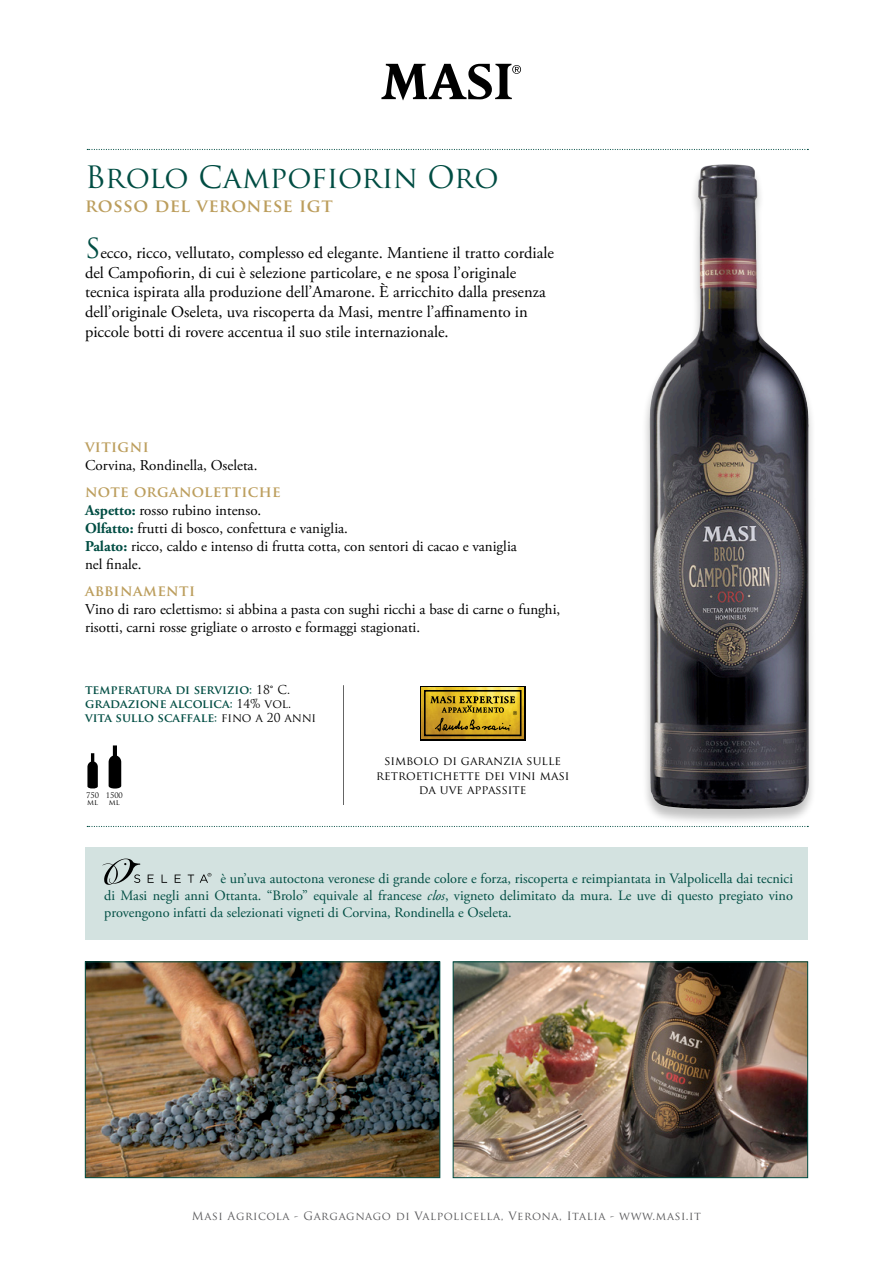
<style>
.page{position:relative;width:893px;height:1263px;background:#fff}
.page>*{position:absolute;margin:0;border:0;box-sizing:border-box;transform-origin:0 0}
.t1{font:30px "Trajan Pro";letter-spacing:-.005em;color:#004d43}
.t2{font:700 18px "Trajan Pro";letter-spacing:.02em;color:#bc9e5d}
.t3{font:16.5px/19.8px "Adobe Garamond Pro";color:#000}
.t4{font:15px/18px "Adobe Garamond Pro";color:#000}
.t5{font:700 15px "Trajan Pro";letter-spacing:.025em;color:#bc9e5d}
.t6{font:14.25px/17.1px "Adobe Garamond Pro";color:#004d43;text-align:justify}
.t7{font:700 12px/14.4px "Trajan Pro";color:#004d43}
.t8{font:12px/14.4px "Trajan Pro";color:#000;text-align:center}
.t9{font:11.25px "Trajan Pro";letter-spacing:.05em;color:#58585a}
.t10{font:7.5px/7.5px "Trajan Pro";color:#000}
.s1{font-family:"Trajan Pro";font-size:27px;color:#004d43}
.s2{font-weight:700;color:#004d43}
.s3{font-weight:400;color:#000}
.s4{font-style:italic}
</style>
<div class="page">
<svg style="left:420px;top:686px;width:106px;height:54px"></svg>
<img style="left:422px;top:688px;width:102px;height:50px">
<svg style="left:430px;top:696px;width:87px;height:35px;background:#b3921f"></svg>
<div style="left:424px;top:690px;width:97px;height:46px;border:2px solid #000"></div>
<hr style="left:343px;top:685px;width:1px;height:120px;background:#000">
<svg style="left:87px;top:149px;width:721px;height:1px"></svg>
<svg style="left:87px;top:826px;width:721px;height:1px"></svg>
<div style="left:85px;top:847px;width:723px;height:93px;background:#d3e2e0"></div>
<svg style="left:109px;top:745px;width:12px;height:44px"></svg>
<svg style="left:87px;top:753px;width:11px;height:36px"></svg>
<div style="left:642px;top:165px;width:175px;height:661px;background:#000;opacity:.25"></div>
<img style="left:674px;top:164px;width:48px;height:193px">
<img style="left:87px;top:963px;width:351px;height:213px">
<div style="left:85px;top:961px;width:355px;height:217px;border:1px solid #004d43"></div>
<img style="left:455px;top:963px;width:351px;height:213px">
<div style="left:453px;top:961px;width:355px;height:217px;border:1px solid #004d43"></div>
<svg style="left:381px;top:64px;width:140px;height:37px"></svg>
<svg style="left:148px;top:874px;width:6px;height:9px"></svg>
<svg style="left:162px;top:874px;width:5px;height:9px"></svg>
<svg style="left:175px;top:874px;width:6px;height:9px"></svg>
<svg style="left:188px;top:874px;width:6px;height:9px"></svg>
<svg style="left:102px;top:858px;width:38px;height:27px"></svg>
<svg style="left:200px;top:873px;width:11px;height:10px"></svg>
<h1 class="t1" style="left:85px;top:158px;width:415px">Brolo Campofiorin Oro</h1>
<p class="t2" style="left:85px;top:195px;width:249px">ROSSO DEL VERONESE IGT</p>
<p class="t3" style="left:85px;top:243px;width:470px"><span class="s1">S</span>ecco, ricco, vellutato, complesso ed elegante. Mantiene il tratto cordiale del Campofiorin, di cui è selezione particolare, e ne sposa l’originale tecnica ispirata alla produzione dell’Amarone. È arricchito dalla presenza dell’originale Oseleta, uva riscoperta da Masi, mentre l’affinamento in piccole botti di rovere accentua il suo stile internazionale.</p>
<p class="t5" style="left:85px;top:437px;width:65px">VITIGNI</p>
<p class="t4" style="left:85px;top:457px;width:174px">Corvina, Rondinella, Oseleta.</p>
<p class="t5" style="left:85px;top:482px;width:197px">NOTE ORGANOLETTICHE</p>
<p class="t4" style="left:85px;top:502px;width:433px"><span class="s2">Aspetto:</span> rosso rubino intenso.<br><span class="s2">Olfatto:</span> frutti di bosco, confettura e vaniglia.<br><span class="s2">Palato:</span> ricco, caldo e intenso di frutta cotta, con sentori di cacao e vaniglia nel finale.</p>
<p class="t5" style="left:85px;top:581px;width:112px">ABBINAMENTI</p>
<p class="t4" style="left:85px;top:601px;width:477px">Vino di raro eclettismo: si abbina a pasta con sughi ricchi a base di carne o funghi, risotti, carni rosse grigliate o arrosto e formaggi stagionati.</p>
<p class="t7" style="left:85px;top:682px;width:233px">TEMPERATURA DI SERVIZIO: <span class="s3">18° C.<br></span>GRADAZIONE ALCOLICA: <span class="s3">14% vol.<br></span>VITA SULLO SCAFFALE: <span class="s3">fino a 20 anni</span></p>
<p class="t10" style="left:86px;top:791px;width:14px">750 ml</p>
<p class="t10" style="left:106px;top:791px;width:19px;text-align:center">1500 ml</p>
<p class="t8" style="left:376px;top:753px;width:195px">simbolo di garanzia sulle retroetichette dei vini masi da uve appassite</p>
<p class="t6" style="left:104px;top:870px;width:690px;text-indent:116px">è un’uva autoctona veronese di grande colore e forza, riscoperta e reimpiantata in Valpolicella dai tecnici di Masi negli anni Ottanta. “Brolo” equivale al francese <span class="s4">clos</span>, vigneto delimitato da mura. Le uve di questo pregiato vino provengono infatti da selezionati vigneti di Corvina, Rondinella e Oseleta.</p>
<p class="t9" style="left:192px;top:1209px;width:511px">Masi Agricola - Gargagnago di Valpolicella, Verona, Italia - www.masi.it</p>
</div>
